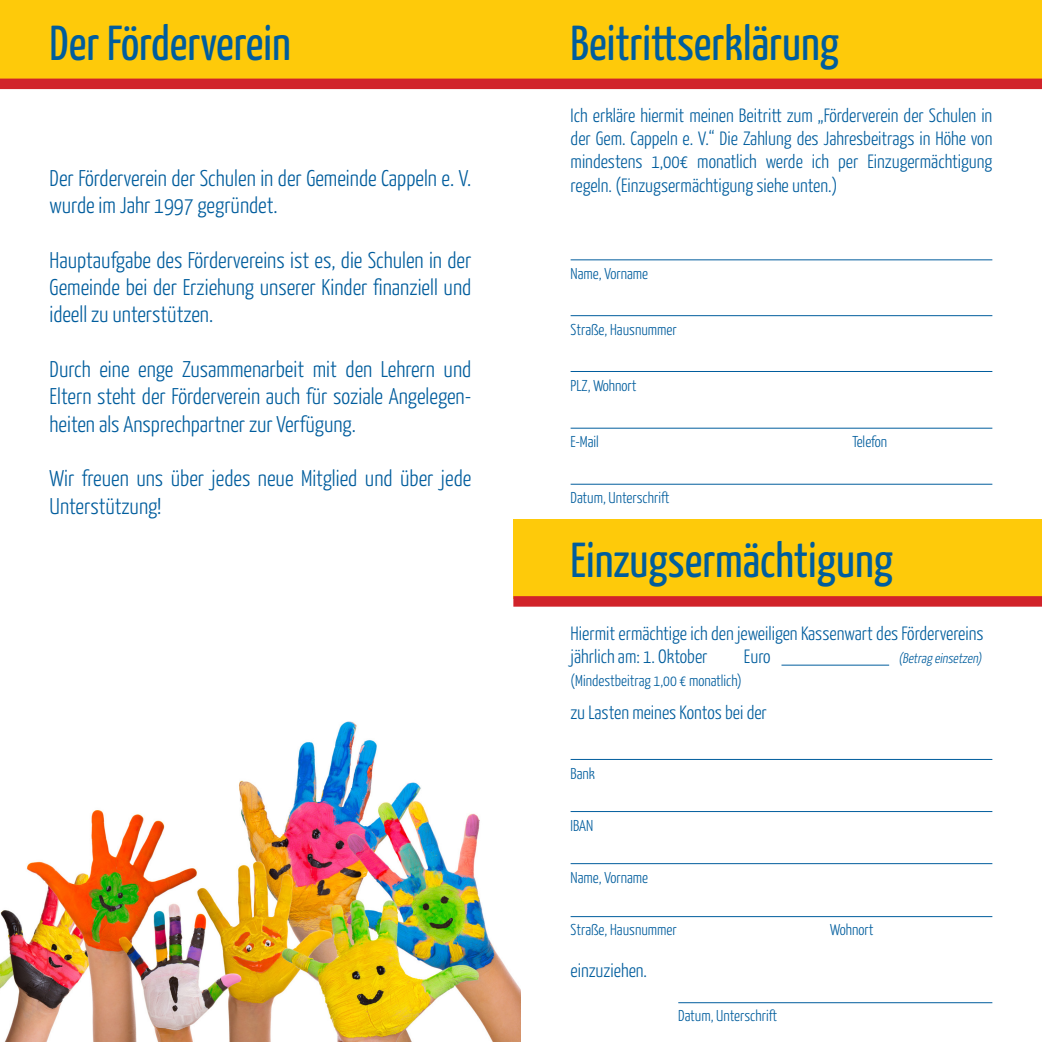
<style>
.page{position:relative;width:1042px;height:1042px;background:#fff}
.page>*{position:absolute;margin:0;border:0;box-sizing:border-box;transform-origin:0 0}
.t1{font:49px "Yanone Kaffeesatz";color:#005d9d}
.t2{font:300 22.75px/27.3px "Yanone Kaffeesatz";color:#005d9d}
.t3{font:300 19.25px/23.1px "Yanone Kaffeesatz";color:#005d9d;text-align:justify}
.t4{font:300 15.75px "Yanone Kaffeesatz";color:#005d9d}
.t5{font:italic 300 14px "Yanone Kaffeesatz";color:#005d9d}
</style>
<div class="page">
<div style="left:0;top:0;width:1042px;height:80px;background:#feca0a"></div>
<div style="left:513px;top:519px;width:529px;height:80px;background:#feca0a"></div>
<div style="left:0;top:79px;width:1042px;height:10px;background:#d1232a"></div>
<div style="left:513px;top:596px;width:529px;height:11px;background:#d1232a"></div>
<img style="left:0;top:721px;width:521px;height:321px">
<hr style="left:570px;top:259px;width:422px;height:1px;background:#005d9d">
<hr style="left:570px;top:759px;width:422px;height:1px;background:#005d9d">
<hr style="left:781px;top:665px;width:108px;height:1px;background:#005d9d">
<hr style="left:570px;top:315px;width:422px;height:1px;background:#005d9d">
<hr style="left:570px;top:811px;width:422px;height:1px;background:#005d9d">
<hr style="left:570px;top:371px;width:422px;height:1px;background:#005d9d">
<hr style="left:570px;top:863px;width:422px;height:1px;background:#005d9d">
<hr style="left:570px;top:428px;width:422px;height:1px;background:#005d9d">
<hr style="left:570px;top:484px;width:422px;height:1px;background:#005d9d">
<hr style="left:570px;top:916px;width:422px;height:1px;background:#005d9d">
<hr style="left:678px;top:1002px;width:314px;height:1px;background:#005d9d">
<p class="t1" style="left:50px;top:13px;width:243px">Der Förderverein</p>
<p class="t1" style="left:570px;top:13px;width:270px">Beitrittserklärung</p>
<p class="t2" style="left:50px;top:164px;width:423px">Der Förderverein der Schulen in der Gemeinde Cappeln e. V. wurde im Jahr 1997 gegründet.</p>
<p class="t2" style="left:50px;top:245px;width:423px;text-align:justify">Hauptaufgabe des Fördervereins ist es, die Schulen in der Gemeinde bei der Erziehung unserer Kinder finanziell und ideell zu unterstützen.</p>
<p class="t2" style="left:50px;top:355px;width:423px;text-align:justify">Durch eine enge Zusammenarbeit mit den Lehrern und Eltern steht der Förderverein auch für soziale Angelegen&shy;heiten als Ansprechpartner zur Verfügung.</p>
<p class="t2" style="left:50px;top:464px;width:423px">Wir freuen uns über jedes neue Mitglied und über jede<br>Unterstützung!</p>
<p class="t3" style="left:570px;top:103px;width:423px">Ich erkläre hiermit meinen Beitritt zum „Förderverein der Schulen in der Gem. Cappeln e. V.“ Die Zahlung des Jahresbeitrags in Höhe von mindestens 1,00€ monatlich werde ich per Einzugermächtigung regeln. (Einzugsermächtigung siehe unten.)</p>
<p class="t4" style="left:570px;top:264px;width:79px">Name, Vorname</p>
<p class="t4" style="left:570px;top:320px;width:108px">Straße, Hausnummer</p>
<p class="t4" style="left:570px;top:376px;width:67px">PLZ, Wohnort</p>
<p class="t4" style="left:570px;top:432px;width:30px">E-Mail</p>
<p class="t4" style="left:852px;top:432px;width:36px">Telefon</p>
<p class="t4" style="left:570px;top:488px;width:101px">Datum, Unterschrift</p>
<p class="t1" style="left:570px;top:530px;width:324px">Einzugsermächtigung</p>
<p class="t3" style="left:570px;top:621px;width:414px">Hiermit ermächtige ich den jeweiligen Kassenwart des Fördervereins</p>
<p class="t3" style="left:570px;top:644px;width:138px">jährlich am: 1. Oktober</p>
<p class="t3" style="left:744px;top:644px;width:28px">Euro</p>
<p class="t4" style="left:570px;top:671px;width:173px">(Mindestbeitrag 1,00 € monatlich)</p>
<p class="t3" style="left:570px;top:700px;width:198px">zu Lasten meines Kontos bei der</p>
<p class="t5" style="left:898px;top:650px;width:87px">(Betrag einsetzen)</p>
<p class="t4" style="left:570px;top:764px;width:26px">Bank</p>
<p class="t4" style="left:570px;top:816px;width:24px">IBAN</p>
<p class="t4" style="left:570px;top:868px;width:79px">Name, Vorname</p>
<p class="t4" style="left:570px;top:920px;width:108px">Straße, Hausnummer</p>
<p class="t4" style="left:830px;top:920px;width:45px">Wohnort</p>
<p class="t3" style="left:570px;top:958px;width:78px">einzuziehen.</p>
<p class="t4" style="left:678px;top:1006px;width:101px">Datum, Unterschrift</p>
</div>
